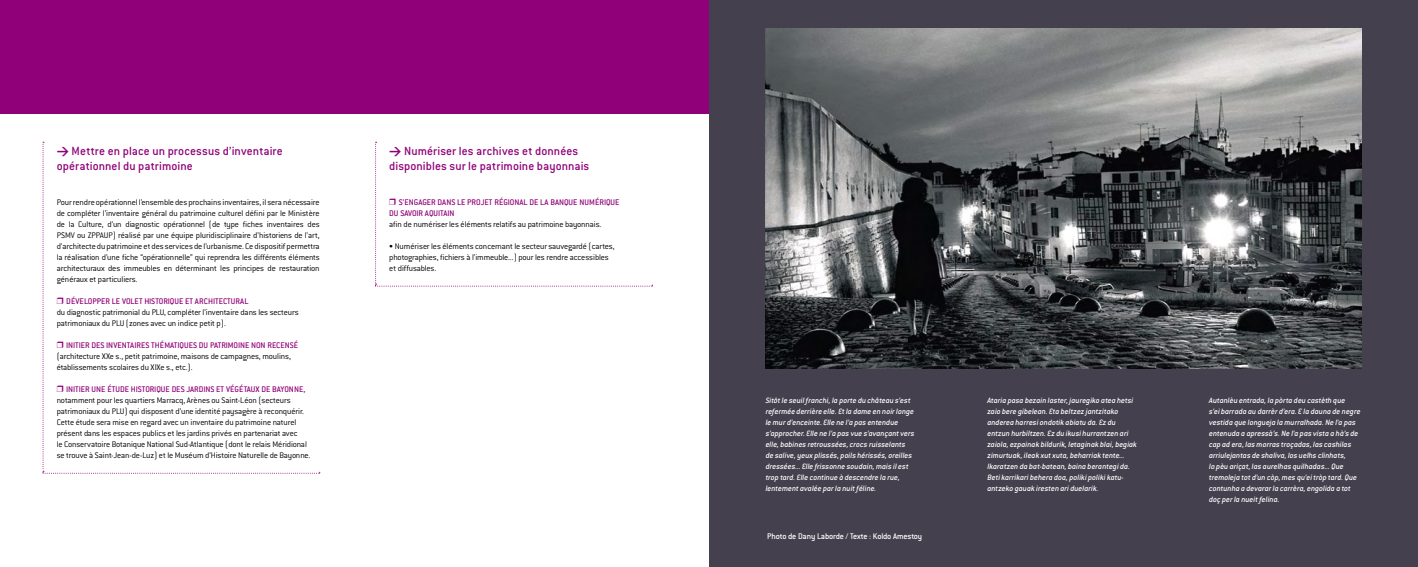
<style>
.page{position:relative;width:1418px;height:567px;background:#fff}
.page>*{position:absolute;margin:0;border:0;box-sizing:border-box;transform-origin:0 0}
.t1{font:500 13px/15px "Conduit ITC";letter-spacing:.005em;color:#900078}
.t2{font:300 9px/11px "Conduit ITC";letter-spacing:-.015em;color:#000}
.t3{font:500 9px/11px "Conduit ITC";color:#900078}
.t4{font:500 9px "Conduit ITC";letter-spacing:-.015em;color:#fff}
.t5{font:italic 500 8.5px/11px "Conduit ITC";letter-spacing:.005em;color:#fff}
.s1{font-family:"DIN";font-weight:700;font-size:12px}
.s2{color:#900078}
.s3{font-weight:500;color:#900078}
.s4{font-weight:300;color:#000}
</style>
<div class="page">
<div style="left:709px;top:0;width:708px;height:567px;background:#44404e"></div>
<img style="left:765px;top:28px;width:596px;height:341px">
<div style="left:0;top:0;width:709px;height:113px;background:#900078"></div>
<svg style="left:43px;top:142px;width:278px;height:332px"></svg>
<svg style="left:375px;top:142px;width:278px;height:145px"></svg>
<p class="t1" style="left:57px;top:143px;width:228px"><span class="s1">&gt;</span> Mettre en place un processus d’inventaire opérationnel du patrimoine</p>
<p class="t2" style="left:57px;top:197px;width:264px;text-align:justify">Pour rendre opérationnel l’ensemble des prochains inventaires, il sera nécessaire de compléter l’inventaire général du patrimoine culturel défini par le Ministère de la Culture, d’un diagnostic opérationnel (de type fiches inventaires des PSMV ou ZPPAUP) réalisé par une équipe pluridisciplinaire d’historiens de l’art, d’architecte du patrimoine et des services de l’urbanisme. Ce dispositif permettra la réalisation d’une fiche “opérationnelle” qui reprendra les différents éléments architecturaux des immeubles en déterminant les principes de restauration généraux et particuliers.</p>
<p class="t2" style="left:57px;top:296px;width:243px"><span class="s2">❒</span> <span class="s3">DÉVELOPPER LE VOLET HISTORIQUE ET ARCHITECTURAL<br></span>du diagnostic patrimonial du PLU, compléter l’inventaire dans les secteurs patrimoniaux du PLU (zones avec un indice petit p).</p>
<p class="t2" style="left:57px;top:340px;width:243px"><span class="s2">❒</span> <span class="s3">INITIER DES INVENTAIRES THÉMATIQUES DU PATRIMOINE NON RECENSÉ </span>(architecture XXe s., petit patrimoine, maisons de campagnes, moulins, établissements scolaires du XIXe s., etc.).</p>
<p class="t2" style="left:57px;top:384px;width:255px"><span class="s2">❒</span> <span class="s3">INITIER UNE ÉTUDE HISTORIQUE DES JARDINS ET VÉGÉTAUX DE BAYONNE, </span>notamment pour les quartiers Marracq, Arènes ou Saint-Léon (secteurs patrimoniaux du PLU) qui disposent d’une identité paysagère à reconquérir.<br>Cette étude sera mise en regard avec un inventaire du patrimoine naturel présent dans les espaces publics et les jardins privés en partenariat avec<br>le Conservatoire Botanique National Sud-Atlantique (dont le relais Méridional se trouve à Saint-Jean-de-Luz) et le Muséum d’Histoire Naturelle de Bayonne.</p>
<p class="t1" style="left:389px;top:143px;width:201px"><span class="s1">&gt;</span> Numériser les archives et données disponibles sur le patrimoine bayonnais</p>
<p class="t3" style="left:389px;top:197px;width:232px">❒ S’ENGAGER DANS LE PROJET RÉGIONAL DE LA BANQUE NUMÉRIQUE<br>DU SAVOIR AQUITAIN<br><span class="s4">afin de numériser les éléments relatifs au patrimoine bayonnais.</span></p>
<p class="t2" style="left:389px;top:241px;width:227px">• Numériser les éléments concernant le secteur sauvegardé (cartes, photographies, fichiers à l’immeuble...) pour les rendre accessibles et diffusables.</p>
<p class="t5" style="left:765px;top:395px;width:150px">Sitôt le seuil franchi, la porte du château s’est refermée derrière elle. Et la dame en noir longe le mur d’enceinte. Elle ne l’a pas entendue s’approcher. Elle ne l’a pas vue s’avançant vers elle, babines retroussées, crocs ruisselants de salive, yeux plissés, poils hérissés, oreilles dressées... Elle frissonne soudain, mais il est trop tard. Elle continue à descendre la rue, lentement avalée par la nuit féline.</p>
<p class="t5" style="left:987px;top:395px;width:151px">Ataria pasa bezain laster, jauregiko atea hetsi zaio bere gibelean. Eta beltzez jantzitako anderea harresi ondotik abiatu da. Ez du entzun hurbiltzen. Ez du ikusi hurrantzen ari zaiola, ezpainak bildurik, letaginak blai, begiak zimurtuak, ileak xut xuta, beharriak tente...<br>Ikaratzen da bat-batean, baina berantegi da.<br>Beti karrikari behera doa, poliki poliki katu&shy;antzeko gauak iresten ari duelarik.</p>
<p class="t5" style="left:1209px;top:395px;width:153px">Autanlèu entrada, la pòrta deu castèth que<br>s’ei barrada au darrèr d’era. E la dauna de negre vestida que longueja la murralhada. Ne l’a pas entenuda a apressà’s. Ne l’a pas vista a hà’s de cap ad era, las morras troçadas, las cashilas arriulejantas de shaliva, los uelhs clinhats,<br>lo pèu ariçat, las aurelhas quilhadas... Que tremoleja tot d’un còp, mes qu’ei tròp tard. Que contunha a devarar la carrèra, engolida a tot doç per la nueit felina.</p>
<p class="t4" style="left:767px;top:531px;width:157px">Photo de Dany Laborde / Texte : Koldo Amestoy</p>
</div>
